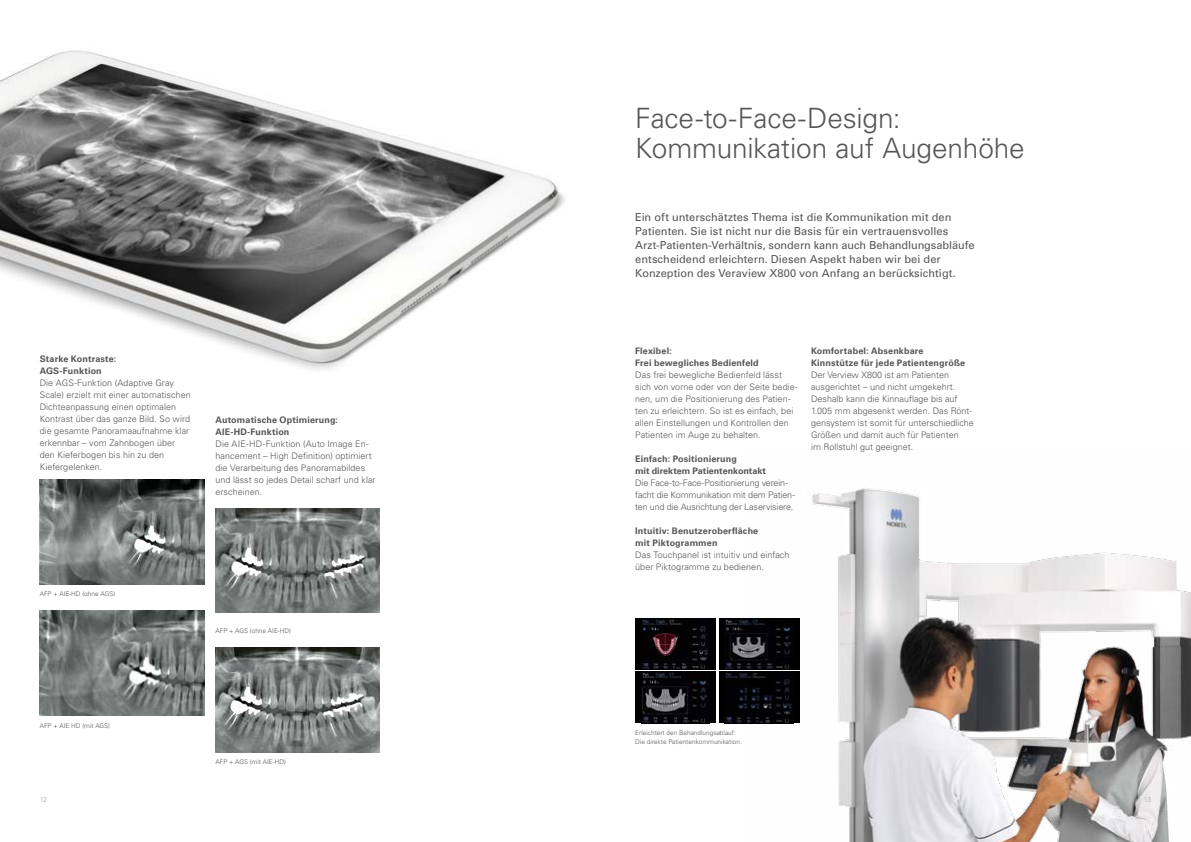
<style>
.page{position:relative;width:1191px;height:842px;background:#fff}
.page>*{position:absolute;margin:0;border:0;box-sizing:border-box;transform-origin:0 0}
.t1{font:300 28px/30px "Univers LT Std";letter-spacing:-.005em;color:#565656}
.t2{font:11px/14px "Univers LT Std";color:#565656}
.t3{font:300 9px/12px "Univers LT Std";letter-spacing:.005em;color:#565656}
.t4{font:700 9px/12px "Univers LT Std";letter-spacing:.015em;color:#565656}
.t5{font:300 9px/12px "Univers LT Pro 45";color:#565656}
.t6{font:300 9px/12px "Univers LT Std";letter-spacing:-.015em;color:#565656}
.t7{font:300 7px "Univers LT Std";color:#a7a7a8}
.t8{font:300 6.5px/9px "Univers LT Pro 45";color:#565656}
</style>
<div class="page">
<img style="left:0;top:49px;width:565px;height:321px">
<img style="left:40px;top:611px;width:164px;height:105px">
<img style="left:40px;top:479px;width:164px;height:105px">
<img style="left:215px;top:647px;width:165px;height:105px">
<img style="left:215px;top:508px;width:165px;height:105px">
<div style="left:635px;top:618px;width:81px;height:52px;background:#000"></div>
<img style="left:641px;top:618px;width:69px;height:52px">
<svg style="left:635px;top:671px;width:81px;height:52px;background:#19191d"></svg>
<div style="left:719px;top:672px;width:80px;height:51px;background:#000"></div>
<img style="left:725px;top:672px;width:24px;height:51px">
<div style="left:719px;top:618px;width:80px;height:52px;background:#000"></div>
<img style="left:725px;top:618px;width:24px;height:52px">
<img style="left:749px;top:488px;width:442px;height:354px">
<h1 class="t1" style="left:635px;top:103px;width:391px">Face-to-Face-Design:<br>Kommunikation auf Augenhöhe</h1>
<p class="t4" style="left:40px;top:352px;width:78px">Starke Kontraste:<br>AGS-Funktion</p>
<p class="t3" style="left:40px;top:376px;width:153px">Die AGS-Funktion (Adaptive Gray<br>Scale) erzielt mit einer automatischen<br>Dichteanpassung einen optimalen<br>Kontrast über das ganze Bild. So wird die gesamte Panoramaaufnahme klar erkennbar – vom Zahnbogen über den Kieferbogen bis hin zu den<br>Kiefergelenken.</p>
<p class="t4" style="left:215px;top:413px;width:124px">Automatische Optimierung:<br>AIE-HD-Funktion</p>
<p class="t3" style="left:215px;top:437px;width:162px">Die AIE-HD-Funktion (Auto Image En&shy;hancement – High Definition) optimiert die Verarbeitung des Panoramabildes und lässt so jedes Detail scharf und klar erscheinen.</p>
<p class="t8" style="left:40px;top:589px;width:77px">AFP + AIE-HD (ohne AGS)</p>
<p class="t8" style="left:40px;top:721px;width:72px">AFP + AIE HD (mit AGS)</p>
<p class="t8" style="left:215px;top:626px;width:77px">AFP + AGS (ohne AIE-HD)</p>
<p class="t8" style="left:215px;top:757px;width:72px">AFP + AGS (mit AIE-HD)</p>
<p class="t2" style="left:635px;top:210px;width:341px">Ein oft unterschätztes Thema ist die Kommunikation mit den Patienten. Sie ist nicht nur die Basis für ein vertrauensvolles Arzt-Patienten-Verhältnis, sondern kann auch Behandlungsabläufe entscheidend erleichtern. Diesen Aspekt haben wir bei der Konzeption des Veraview X800 von Anfang an berücksichtigt.</p>
<p class="t4" style="left:635px;top:345px;width:125px">Flexibel:<br>Frei bewegliches Bedienfeld</p>
<p class="t3" style="left:635px;top:369px;width:164px">Das frei bewegliche Bedienfeld lässt sich von vorne oder von der Seite bedie&shy;nen, um die Positionierung des Patien&shy;ten zu erleichtern. So ist es einfach, bei allen Einstellungen und Kontrollen den Patienten im Auge zu behalten.</p>
<p class="t4" style="left:635px;top:453px;width:132px">Einfach: Positionierung<br>mit direktem Patientenkontakt</p>
<p class="t6" style="left:635px;top:477px;width:161px">Die Face-to-Face-Positionierung verein&shy;facht die Kommunikation mit dem Patien&shy;ten und die Ausrichtung der Laservisiere.</p>
<p class="t4" style="left:635px;top:525px;width:125px">Intuitiv: Benutzeroberfläche mit Piktogrammen</p>
<p class="t3" style="left:635px;top:549px;width:156px">Das Touchpanel ist intuitiv und einfach über Piktogramme zu bedienen.</p>
<p class="t4" style="left:811px;top:345px;width:156px">Komfortabel: Absenkbare<br>Kinnstütze für jede Patientengröße</p>
<p class="t5" style="left:811px;top:369px;width:164px">Der Verview X800 ist am Patienten ausgerichtet – und nicht umgekehrt.<br>Deshalb kann die Kinnauflage bis auf 1.005 mm abgesenkt werden. Das Rönt&shy;gensystem ist somit für unterschiedliche Größen und damit auch für Patienten<br>im Rollstuhl gut geeignet.</p>
<p class="t8" style="left:635px;top:728px;width:108px">Erleichtert den Behandlungsablauf:<br>Die direkte Patientenkommunikation.</p>
<p class="t7" style="left:40px;top:795px;width:9px">12</p>
<p class="t7" style="left:1143px;top:795px;width:9px">13</p>
</div>
